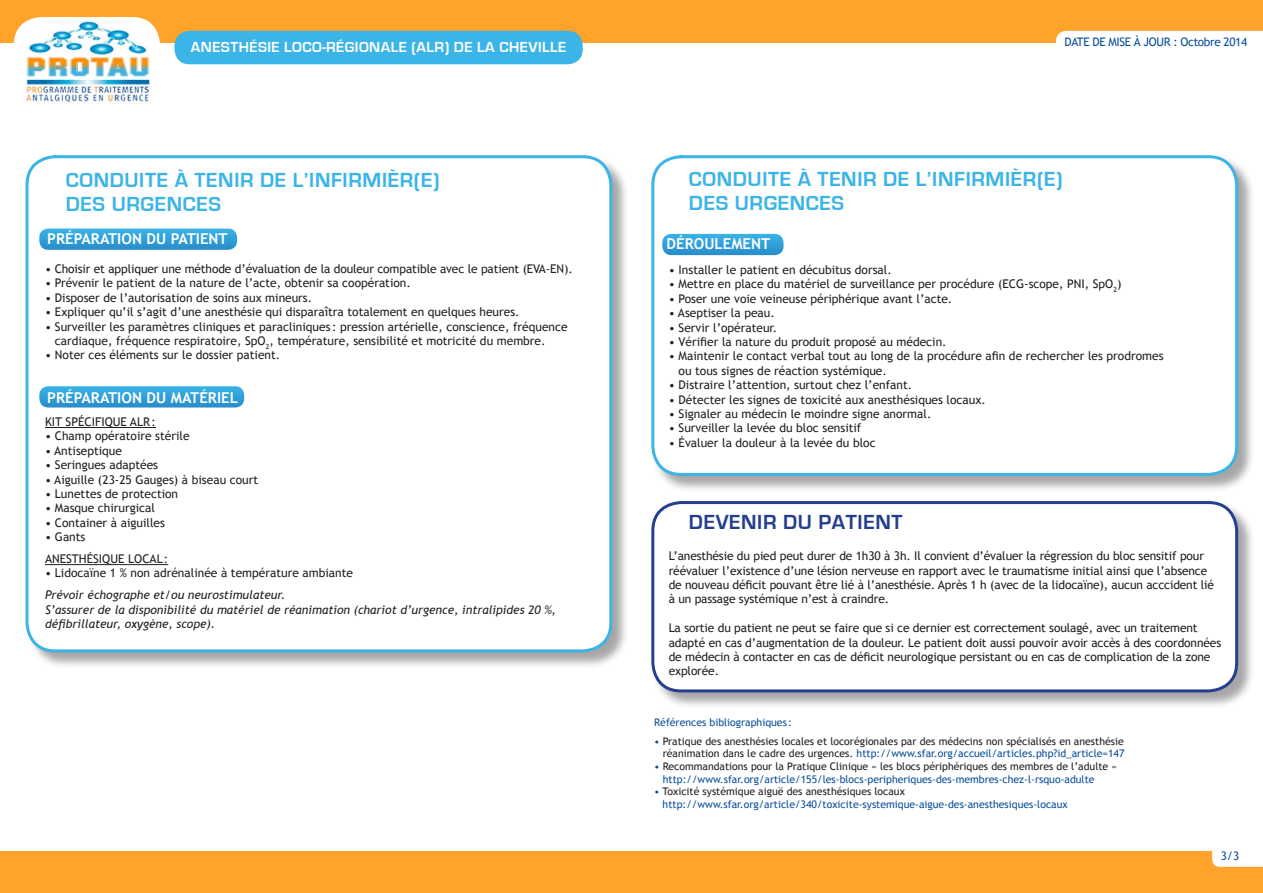
<style>
.page{position:relative;width:1263px;height:893px;background:#fff}
.page>*{position:absolute;margin:0;border:0;box-sizing:border-box;transform-origin:0 0}
.t1{font:700 21px "Eurostile";letter-spacing:.03em;color:#3bb4e7}
.t2{font:700 21px "Eurostile";letter-spacing:.03em;color:#253f8e}
.t3{font:700 15px "Trebuchet MS";color:#fff}
.t4{font:700 15px "Eurostile";letter-spacing:.03em;color:#fff}
.t5{font:12px/14.4px "Trebuchet MS";color:#231f20}
.t6{font:italic 12px/14.4px "Trebuchet MS";color:#231f20}
.t7{font:11.7px "Trebuchet MS";letter-spacing:-.03em;color:#0a4e9b}
.t8{font:10.5px/12.6px "Trebuchet MS";color:#0a4e9b}
.t9{font:10.5px/12.6px "Trebuchet MS";color:#231f20;text-align:right}
.s1{color:#0a4e9b}
.s2{color:#231f20}
</style>
<div class="page">
<div style="left:652px;top:501px;width:603px;height:208px;background:#231f20;opacity:.4"></div>
<div style="left:653px;top:503px;width:584px;height:188px;background:#fff;border-radius:28px"></div>
<div style="left:651px;top:501px;width:587px;height:191px;border:3px solid #253f8e;border-radius:28px"></div>
<div style="left:0;top:0;width:1263px;height:43px;background:#ffa32b"></div>
<div style="left:0;top:851px;width:1263px;height:42px;background:#ffa32b"></div>
<div style="left:14px;top:17px;width:146px;height:87px;background:#fff;border-radius:28px"></div>
<img style="left:25px;top:17px;width:126px;height:86px">
<svg style="left:1212px;top:851px;width:51px;height:16px"></svg>
<div style="left:1056px;top:31px;width:207px;height:12px;background:#fff"></div>
<div style="left:174px;top:31px;width:409px;height:33px;background:#3bb4e7;border-radius:15px"></div>
<div style="left:26px;top:156px;width:603px;height:513px;background:#231f20;opacity:.4"></div>
<div style="left:27px;top:157px;width:584px;height:494px;background:#fff;border-radius:28px"></div>
<div style="left:26px;top:155px;width:586px;height:497px;border:3px solid #3bb4e7;border-radius:28px"></div>
<hr style="left:45px;top:427px;width:111px;height:1px;background:#231f20">
<hr style="left:45px;top:564px;width:123px;height:1px;background:#231f20">
<svg style="left:39px;top:229px;width:198px;height:21px;background:#35a1d8"></svg>
<svg style="left:39px;top:386px;width:205px;height:21px;background:#36a2d9"></svg>
<div style="left:652px;top:156px;width:603px;height:337px;background:#231f20;opacity:.4"></div>
<div style="left:653px;top:157px;width:584px;height:317px;background:#fff;border-radius:28px"></div>
<div style="left:651px;top:155px;width:587px;height:321px;border:3px solid #3bb4e7;border-radius:28px"></div>
<svg style="left:662px;top:234px;width:121px;height:21px;background:#36a1d8"></svg>
<p class="t4" style="left:191px;top:39px;width:377px">ANESTHÉSIE LOCO-RÉGIONALE (ALR) DE LA CHEVILLE</p>
<p class="t1" style="left:66px;top:169px;width:375px">CONDUITE À TENIR DE L’INFIRMIÈR(E)</p>
<p class="t1" style="left:66px;top:193px;width:157px">DES URGENCES</p>
<p class="t3" style="left:47px;top:230px;width:182px">PRÉPARATION DU PATIENT</p>
<p class="t5" style="left:45px;top:262px;width:529px">• Choisir et appliquer une méthode d’évaluation de la douleur compatible avec le patient (EVA-EN).</p>
<p class="t5" style="left:45px;top:276px;width:367px">• Prévenir le patient de la nature de l’acte, obtenir sa coopération.</p>
<p class="t5" style="left:45px;top:290px;width:269px">• Disposer de l’autorisation de soins aux mineurs.</p>
<p class="t5" style="left:45px;top:305px;width:476px">• Expliquer qu’il s’agit d’une anesthésie qui disparaîtra totalement en quelques heures.</p>
<p class="t5" style="left:55px;top:319px;width:514px;text-indent:-10px">• Surveiller les paramètres cliniques et paracliniques : pression artérielle, conscience, fréquence cardiaque, fréquence respiratoire, SpO<sub>2</sub>, température, sensibilité et motricité du membre.</p>
<p class="t5" style="left:45px;top:348px;width:237px">• Noter ces éléments sur le dossier patient.</p>
<p class="t3" style="left:47px;top:388px;width:192px">PRÉPARATION DU MATÉRIEL</p>
<p class="t5" style="left:45px;top:415px;width:112px">KIT SPÉCIFIQUE ALR:</p>
<p class="t5" style="left:45px;top:429px;width:146px">• Champ opératoire stérile</p>
<p class="t5" style="left:45px;top:443px;width:79px">• Antiseptique</p>
<p class="t5" style="left:45px;top:458px;width:115px">• Seringues adaptées</p>
<p class="t5" style="left:45px;top:472px;width:215px">• Aiguille (23-25 Gauges) à biseau court</p>
<p class="t5" style="left:45px;top:487px;width:135px">• Lunettes de protection</p>
<p class="t5" style="left:45px;top:501px;width:111px">• Masque chirurgical</p>
<p class="t5" style="left:45px;top:515px;width:122px">• Container à aiguilles</p>
<p class="t5" style="left:45px;top:530px;width:42px">• Gants</p>
<p class="t5" style="left:45px;top:552px;width:125px">ANESTHÉSIQUE LOCAL:</p>
<p class="t5" style="left:45px;top:566px;width:309px">• Lidocaïne 1 % non adrénalinée à température ambiante</p>
<p class="t6" style="left:45px;top:588px;width:512px">Prévoir échographe et/ou neurostimulateur.<br>S’assurer de la disponibilité du matériel de réanimation (chariot d’urgence, intralipides 20 %, défibrillateur, oxygène, scope).</p>
<p class="t7" style="left:1064px;top:35px;width:184px">DATE DE MISE À JOUR : Octobre 2014</p>
<p class="t1" style="left:689px;top:168px;width:375px">CONDUITE À TENIR DE L’INFIRMIÈR(E)</p>
<p class="t1" style="left:689px;top:192px;width:157px">DES URGENCES</p>
<p class="t3" style="left:666px;top:234px;width:105px">DÉROULEMENT</p>
<p class="t5" style="left:669px;top:263px;width:225px">• Installer le patient en décubitus dorsal.</p>
<p class="t5" style="left:669px;top:277px;width:454px">• Mettre en place du matériel de surveillance per procédure (ECG-scope, PNI, SpO<sub>2</sub>)</p>
<p class="t5" style="left:669px;top:292px;width:285px">• Poser une voie veineuse périphérique avant l’acte.</p>
<p class="t5" style="left:669px;top:306px;width:108px">• Aseptiser la peau.</p>
<p class="t5" style="left:669px;top:320px;width:110px">• Servir l’opérateur.</p>
<p class="t5" style="left:669px;top:335px;width:279px">• Vérifier la nature du produit proposé au médecin.</p>
<p class="t5" style="left:679px;top:349px;width:486px;text-indent:-10px">• Maintenir le contact verbal tout au long de la procédure afin de rechercher les prodromes ou tous signes de réaction systémique.</p>
<p class="t5" style="left:669px;top:378px;width:245px">• Distraire l’attention, surtout chez l’enfant.</p>
<p class="t5" style="left:669px;top:392px;width:319px">• Détecter les signes de toxicité aux anesthésiques locaux.</p>
<p class="t5" style="left:669px;top:407px;width:264px">• Signaler au médecin le moindre signe anormal.</p>
<p class="t5" style="left:669px;top:421px;width:194px">• Surveiller la levée du bloc sensitif</p>
<p class="t5" style="left:669px;top:436px;width:208px">• Évaluer la douleur à la levée du bloc</p>
<p class="t2" style="left:689px;top:510px;width:215px">DEVENIR DU PATIENT</p>
<p class="t5" style="left:669px;top:549px;width:547px">L’anesthésie du pied peut durer de 1h30 à 3h. Il convient d’évaluer la régression du bloc sensitif pour réévaluer l’existence d’une lésion nerveuse en rapport avec le traumatisme initial ainsi que l’absence de nouveau déficit pouvant être lié à l’anesthésie. Après 1 h (avec de la lidocaïne), aucun acccident lié à un passage systémique n’est à craindre.</p>
<p class="t5" style="left:669px;top:621px;width:554px">La sortie du patient ne peut se faire que si ce dernier est correctement soulagé, avec un traitement adapté en cas d’augmentation de la douleur. Le patient doit aussi pouvoir avoir accès à des coordonnées de médecin à contacter en cas de déficit neurologique persistant ou en cas de complication de la zone explorée.</p>
<p class="t8" style="left:654px;top:716px;width:139px">Références bibliographiques :</p>
<p class="t9" style="left:654px;top:735px;width:472px"><span class="s1">•</span> Pratique des anesthésies locales et locorégionales par des médecins non spécialisés en anesthésie réanimation dans le cadre des urgences. <span class="s1">http://www.sfar.org/accueil/articles.php?id_article=147</span></p>
<p class="t8" style="left:663px;top:760px;width:456px;text-indent:-9px">• <span class="s2">Recommandations pour la Pratique Clinique « les blocs périphériques des membres de l’adulte » </span>http://www.sfar.org/article/155/les-blocs-peripheriques-des-membres-chez-l-rsquo-adulte</p>
<p class="t8" style="left:663px;top:785px;width:407px;text-indent:-8px">• <span class="s2">Toxicité systémique aiguë des anesthésiques locaux </span>http://www.sfar.org/article/340/toxicite-systemique-aigue-des-anesthesiques-locaux</p>
<p class="t7" style="left:1221px;top:849px;width:20px">3/3</p>
</div>
